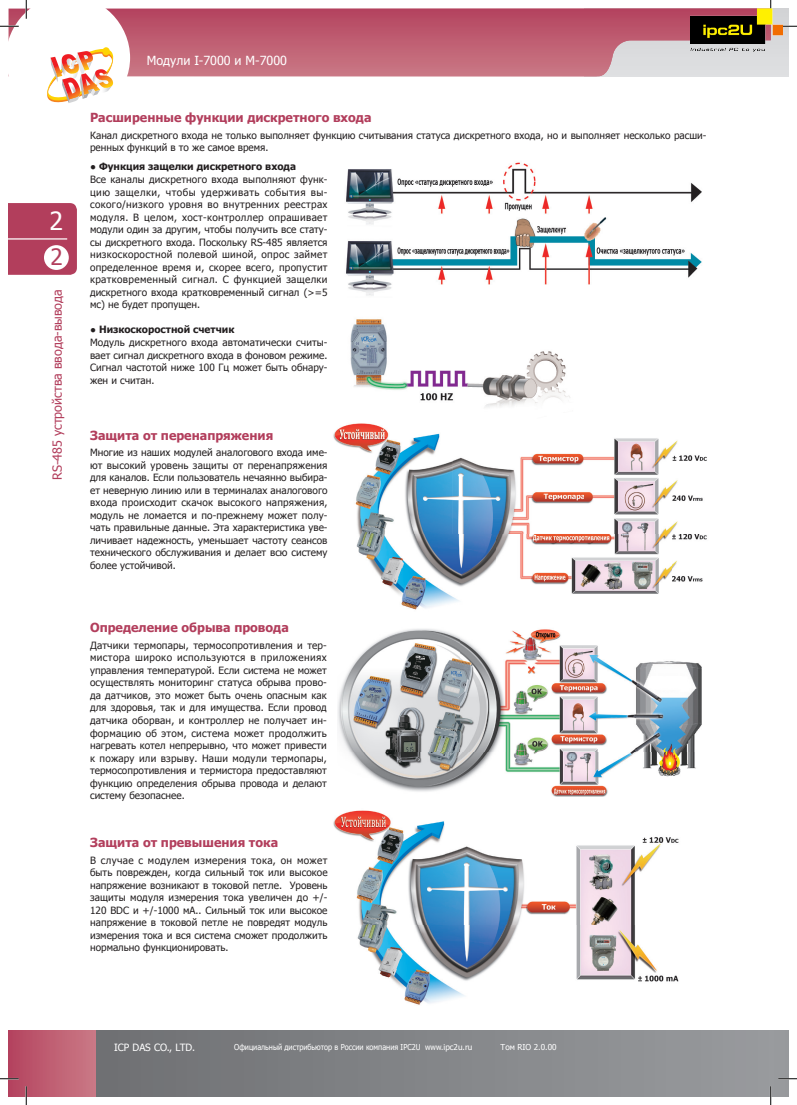
<style>
.page{position:relative;width:797px;height:1105px;background:#fff}
.page>*{position:absolute;margin:0;border:0;box-sizing:border-box;transform-origin:0 0}
.t1{font:25px "Tahoma";color:#fff}
.t2{font:22.5px "Tahoma";color:#b23e5c}
.t3{font:700 12.5px "Tahoma";color:#b23e5c}
.t4{font:12.5px "Tahoma";color:#b23e5c}
.t5{font:12.5px "Tahoma";color:#fff}
.t6{font:10px/12.5px "Tahoma";color:#231f20;text-align:justify}
.t7{font:700 10px "Tahoma";color:#231f20}
.t8{font:10px "Tahoma";color:#fff}
.t9{font:8.12px "Tahoma";color:#fff;scale:.9 1}
.t10{font:8.12px "Tahoma";color:#fff}
</style>
<div class="page">
<div style="left:770px;top:9px;width:18px;height:67px;background:#dcdcde"></div>
<svg style="left:130px;top:9px;width:640px;height:67px;background:#c26c7e"></svg>
<div style="left:95px;top:1030px;width:675px;height:66px;background:linear-gradient(to right,#6e7073,#999b9e)"></div>
<div style="left:9px;top:1030px;width:86px;height:66px;background:linear-gradient(to right,#b4445f,#ca7985)"></div>
<div style="left:770px;top:1030px;width:18px;height:66px;background:#989a9d"></div>
<div style="left:9px;top:203px;width:68px;height:72px;background:#b23e5c"></div>
<hr style="left:9px;top:238px;width:58px;height:2px;background:#fff">
<div style="left:44px;top:245px;width:25px;height:25px;background:#fff;border-radius:50%"></div>
<img style="left:350px;top:319px;width:220px;height:88px">
<img style="left:346px;top:162px;width:356px;height:134px">
<img style="left:333px;top:423px;width:374px;height:187px">
<img style="left:338px;top:629px;width:364px;height:167px">
<img style="left:333px;top:810px;width:346px;height:195px">
<svg style="left:782px;top:25px;width:15px;height:2px"></svg>
<svg style="left:0;top:1078px;width:19px;height:1px"></svg>
<svg style="left:778px;top:1078px;width:19px;height:1px"></svg>
<svg style="left:0;top:0;width:130px;height:103px"></svg>
<svg style="left:25px;top:1086px;width:2px;height:19px"></svg>
<svg style="left:770px;top:1086px;width:1px;height:19px"></svg>
<img style="left:690px;top:9px;width:92px;height:42px">
<h1 class="t1" style="left:50px;top:205px;width:15px">2</h1>
<h2 class="t2" style="left:50px;top:242px;width:14px">2</h2>
<p class="t4" style="left:49px;top:480px;width:192px;rotate:-90deg">RS-485 устройства ввода-вывода</p>
<p class="t5" style="left:147px;top:52px;width:142px">Модули I-7000 и M-7000</p>
<p class="t3" style="left:90px;top:109px;width:283px">Расширенные функции дискретного входа</p>
<p class="t6" style="left:90px;top:128px;width:618px">Канал дискретного входа не только выполняет функцию считывания статуса дискретного входа, но и выполняет несколько расши&shy;ренных функций в то же самое время.</p>
<p class="t7" style="left:90px;top:159px;width:207px">● Функция защелки дискретного входа</p>
<p class="t6" style="left:90px;top:173px;width:239px">Все каналы дискретного входа выполняют функ&shy;цию защелки, чтобы удерживать события вы&shy;сокого/низкого уровня во внутренних реестрах модуля. В целом, хост-контроллер опрашивает модули один за другим, чтобы получить все стату&shy;сы дискретного входа. Поскольку RS-485 является низкоскоростной полевой шиной, опрос займет определенное время и, скорее всего, пропустит кратковременный сигнал. С функцией защелки дискретного входа кратковременный сигнал (&gt;=5 мс) не будет пропущен.</p>
<p class="t7" style="left:90px;top:322px;width:146px">● Низкоскоростной счетчик</p>
<p class="t6" style="left:90px;top:336px;width:239px">Модуль дискретного входа автоматически считы&shy;вает сигнал дискретного входа в фоновом режиме.<br>Сигнал частотой ниже 100 Гц может быть обнару&shy;жен и считан.</p>
<p class="t3" style="left:90px;top:426px;width:185px">Защита от перенапряжения</p>
<p class="t6" style="left:90px;top:446px;width:239px">Многие из наших модулей аналогового входа име&shy;ют высокий уровень защиты от перенапряжения для каналов. Если пользователь нечаянно выбира&shy;ет неверную линию или в терминалах аналогового входа происходит скачок высокого напряжения, модуль не ломается и по-прежнему может полу&shy;чать правильные данные. Эта характеристика уве&shy;личивает надежность, уменьшает частоту сеансов технического обслуживания и делает всю систему более устойчивой.</p>
<p class="t3" style="left:90px;top:619px;width:200px">Определение обрыва провода</p>
<p class="t6" style="left:90px;top:639px;width:238px">Датчики термопары, термосопротивления и тер&shy;мистора широко используются в приложениях управления температурой. Если система не может осуществлять мониторинг статуса обрыва прово&shy;да датчиков, это может быть очень опасным как для здоровья, так и для имущества. Если провод датчика оборван, и контроллер не получает ин&shy;формацию об этом, система может продолжить нагревать котел непрерывно, что может привести к пожару или взрыву. Наши модули термопары, термосопротивления и термистора предоставляют функцию определения обрыва провода и делают систему безопаснее.</p>
<p class="t3" style="left:90px;top:834px;width:190px">Защита от превышения тока</p>
<p class="t6" style="left:90px;top:854px;width:239px">В случае с модулем измерения тока, он может быть поврежден, когда сильный ток или высокое напряжение возникают в токовой петле. Уровень защиты модуля измерения тока увеличен до +/- 120 ВDC и +/-1000 мА.. Сильный ток или высокое напряжение в токовой петле не повредят модуль измерения тока и вся система сможет продолжить нормально функционировать.</p>
<p class="t8" style="left:114px;top:1040px;width:82px">ICP DAS CO., LTD.</p>
<p class="t9" style="left:234px;top:1041px;width:266px">Официальный дистрибьютор в России компания IPC2U www.ipc2u.ru</p>
<p class="t10" style="left:500px;top:1041px;width:57px">Том RIO 2.0.00</p>
</div>
